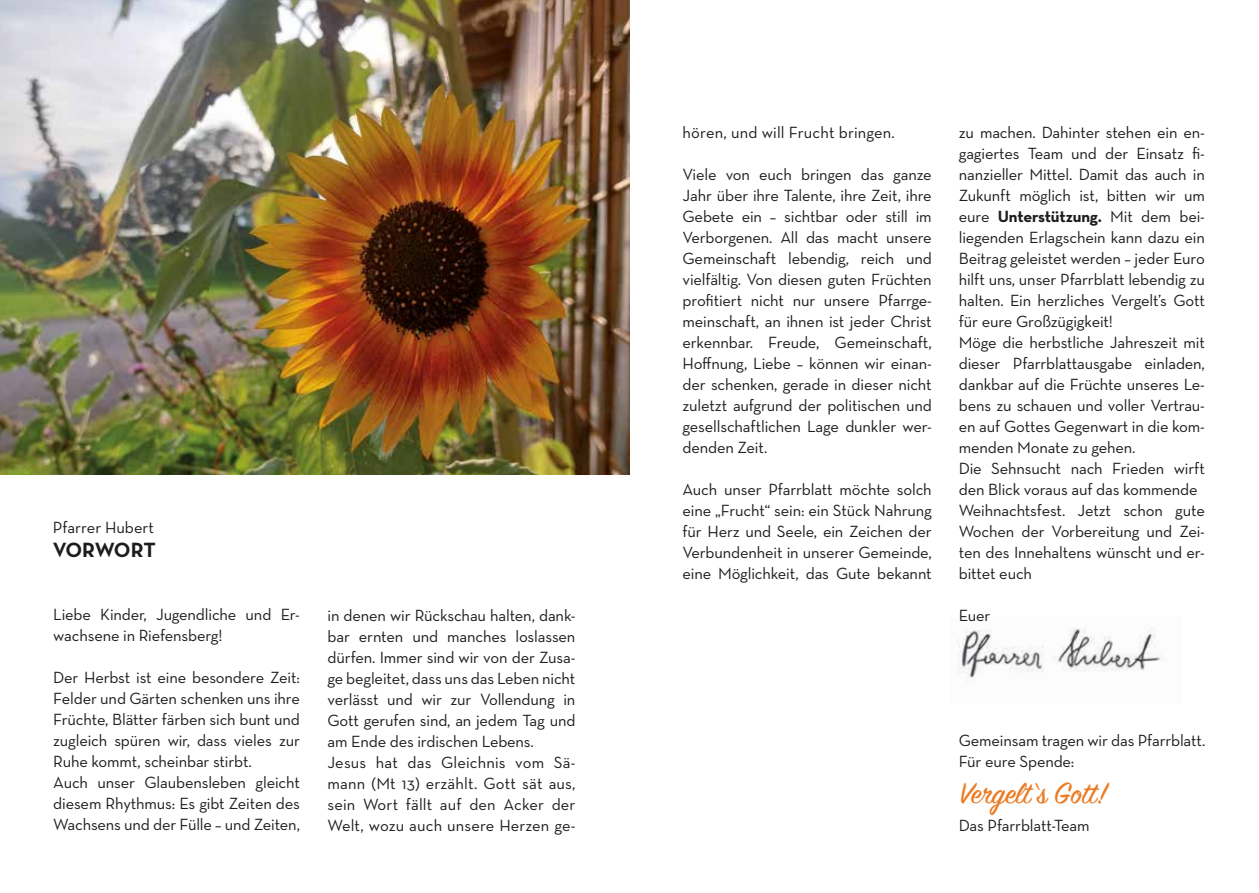
<style>
.page{position:relative;width:1259px;height:893px;background:#fff}
.page>*{position:absolute;margin:0;border:0;box-sizing:border-box;transform-origin:0 0}
.t1{font:33px "Sign Painter House Script";color:#eb7b22}
.t2{font:700 21px "Neutra Text";letter-spacing:-.015em;color:#1d1d1b}
.t3{font:16.5px/21px "Neutra Text";letter-spacing:-.01em;color:#1d1d1b}
.t4{font:16.5px "Neutra Text";letter-spacing:.01em;color:#1d1d1b}
.s1{font-weight:700}
</style>
<div class="page">
<img style="left:957px;top:628px;width:207px;height:50px">
<img style="left:0;top:0;width:629px;height:474px">
<p class="t3" style="left:53px;top:516px;width:103px">Pfarrer Hubert</p>
<p class="t2" style="left:53px;top:537px;width:105px">VORWORT</p>
<p class="t3" style="left:53px;top:604px;width:248px">Liebe Kinder, Jugendliche und Er&shy;wachsene in Riefensberg!</p>
<p class="t3" style="left:53px;top:667px;width:248px">Der Herbst ist eine besondere Zeit:<br>Felder und Gärten schenken uns ihre Früchte, Blätter färben sich bunt und zugleich spüren wir, dass vieles zur Ruhe kommt, scheinbar stirbt.<br>Auch unser Glaubensleben gleicht diesem Rhythmus: Es gibt Zeiten des Wachsens und der Fülle – und Zeiten,</p>
<p class="t3" style="left:327px;top:605px;width:249px">in denen wir Rückschau halten, dank&shy;bar ernten und manches loslassen dürfen. Immer sind wir von der Zusa&shy;ge begleitet, dass uns das Leben nicht verlässt und wir zur Vollendung in Gott gerufen sind, an jedem Tag und am Ende des irdischen Lebens.<br>Jesus hat das Gleichnis vom Sä&shy;mann (Mt 13) erzählt. Gott sät aus, sein Wort fällt auf den Acker der Welt, wozu auch unsere Herzen ge-</p>
<p class="t4" style="left:682px;top:122px;width:214px">hören, und will Frucht bringen.</p>
<p class="t3" style="left:682px;top:164px;width:251px;text-align:justify">Viele von euch bringen das ganze Jahr über ihre Talente, ihre Zeit, ihre Gebete ein – sichtbar oder still im Verborgenen. All das macht unsere Gemeinschaft lebendig, reich und vielfältig. Von diesen guten Früchten profitiert nicht nur unsere Pfarrge&shy;meinschaft, an ihnen ist jeder Christ erkennbar. Freude, Gemeinschaft, Hoffnung, Liebe – können wir einan&shy;der schenken, gerade in dieser nicht zuletzt aufgrund der politischen und gesellschaftlichen Lage dunkler wer&shy;denden Zeit.</p>
<p class="t3" style="left:682px;top:479px;width:251px;text-align:justify">Auch unser Pfarrblatt möchte solch eine „Frucht“ sein: ein Stück Nahrung für Herz und Seele, ein Zeichen der Verbundenheit in unserer Gemeinde, eine Möglichkeit, das Gute bekannt</p>
<p class="t3" style="left:958px;top:122px;width:248px">zu machen. Dahinter stehen ein en&shy;gagiertes Team und der Einsatz fi&shy;nanzieller Mittel. Damit das auch in Zukunft möglich ist, bitten wir um eure <span class="s1">Unterstützung.</span> Mit dem bei&shy;liegenden Erlagschein kann dazu ein Beitrag geleistet werden – jeder Euro hilft uns, unser Pfarrblatt lebendig zu halten. Ein herzliches Vergelt’s Gott für eure Großzügigkeit!<br>Möge die herbstliche Jahreszeit mit dieser Pfarrblattausgabe einladen, dankbar auf die Früchte unseres Le&shy;bens zu schauen und voller Vertrau&shy;en auf Gottes Gegenwart in die kom&shy;menden Monate zu gehen.<br>Die Sehnsucht nach Frieden wirft den Blick voraus auf das kommende Weihnachtsfest. Jetzt schon gute Wochen der Vorbereitung und Zei&shy;ten des Innehaltens wünscht und er&shy;bittet euch</p>
<p class="t3" style="left:958px;top:605px;width:33px">Euer</p>
<p class="t3" style="left:958px;top:730px;width:248px">Gemeinsam tragen wir das Pfarrblatt.<br>Für eure Spende:</p>
<h1 class="t1" style="left:960px;top:772px;width:148px">Vergelt‘s Gott!</h1>
<p class="t3" style="left:958px;top:814px;width:132px">Das Pfarrblatt-Team</p>
</div>
